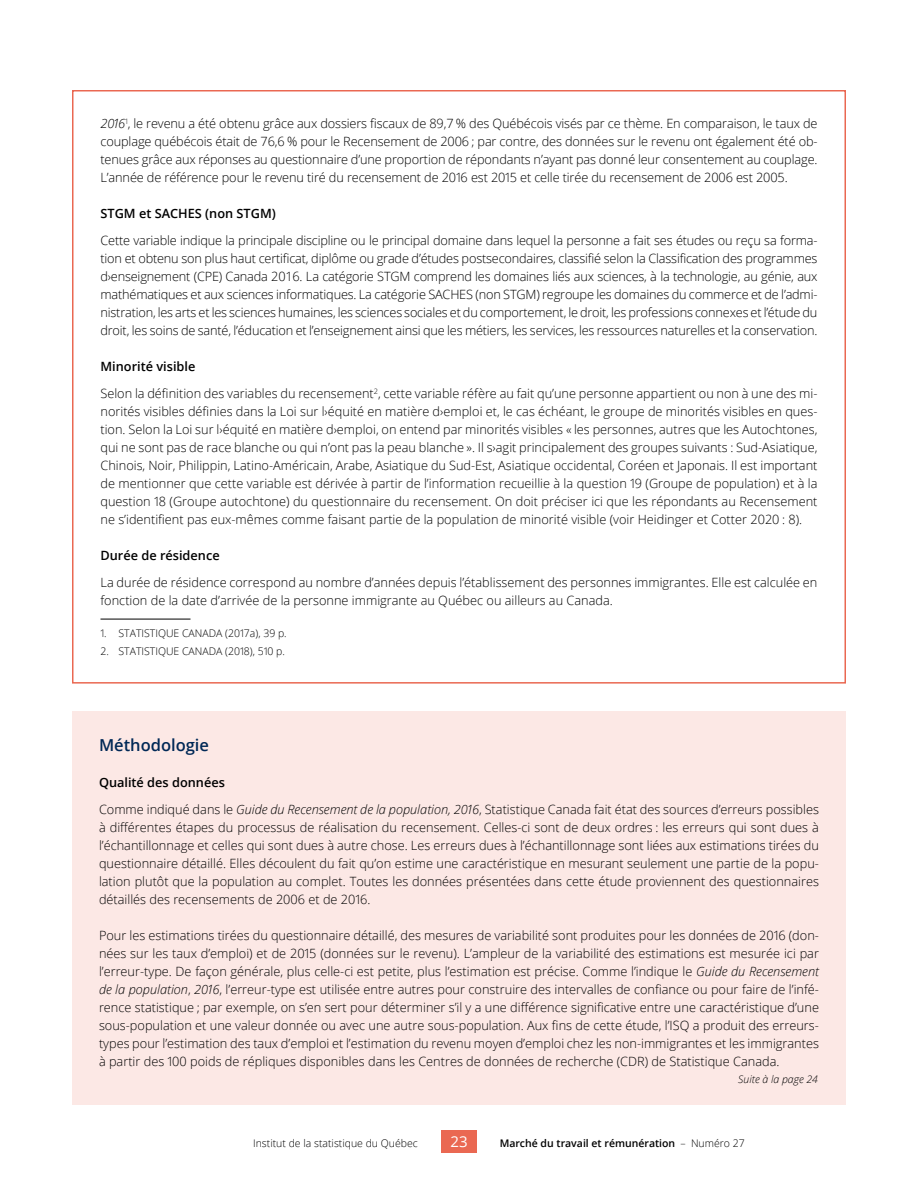
<style>
.page{position:relative;width:918px;height:1188px;background:#fff}
.page>*{position:absolute;margin:0;border:0;box-sizing:border-box;transform-origin:0 0}
.Titre_encadré{font:600 16.5px "Open Sans";color:#002856}
.t1{font:15px "Open Sans";color:#fff}
.Texte_courant{font:300 12.75px/18px "Open Sans";color:#000;text-align:justify}
.Titre_03_-_encadré{font:600 12.75px "Open Sans";color:#000}
.Notes_bas_page{font:300 10.5px "Open Sans";color:#000}
.t2{font:600 10.5px "Open Sans";color:#000}
.Suite_page_X{font:italic 300 10.5px "Open Sans";color:#000}
.s1{font-style:italic}
.s2{font-weight:300}
</style>
<div class="page">
<div style="left:441px;top:1130px;width:36px;height:23px;background:#ea6852"></div>
<hr style="left:100px;top:619px;width:90px;height:1px;background:#000">
<div style="left:72px;top:711px;width:774px;height:394px;background:#fce8e5"></div>
<p class="Texte_courant" style="left:100px;top:114px;width:719px"><span class="s1">2016</span><sup>1</sup>, le revenu a été obtenu grâce aux dossiers fiscaux de 89,7 % des Québécois visés par ce thème. En comparaison, le taux de couplage québécois était de 76,6 % pour le Recensement de 2006 ; par contre, des données sur le revenu ont également été ob&shy;tenues grâce aux réponses au questionnaire d’une proportion de répondants n’ayant pas donné leur consentement au couplage.<br>L’année de référence pour le revenu tiré du recensement de 2016 est 2015 et celle tirée du recensement de 2006 est 2005.</p>
<p class="Titre_03_-_encadré" style="left:100px;top:205px;width:177px">STGM et SACHES (non STGM)</p>
<p class="Texte_courant" style="left:100px;top:231px;width:719px">Cette variable indique la principale discipline ou le principal domaine dans lequel la personne a fait ses études ou reçu sa forma&shy;tion et obtenu son plus haut certificat, diplôme ou grade d’études postsecondaires, classifié selon la Classification des programmes d›enseignement (CPE) Canada 2016. La catégorie STGM comprend les domaines liés aux sciences, à la technologie, au génie, aux mathématiques et aux sciences informatiques. La catégorie SACHES (non STGM) regroupe les domaines du commerce et de l’admi&shy;nistration, les arts et les sciences humaines, les sciences sociales et du comportement, le droit, les professions connexes et l’étude du droit, les soins de santé, l’éducation et l’enseignement ainsi que les métiers, les services, les ressources naturelles et la conservation.</p>
<p class="Titre_03_-_encadré" style="left:100px;top:358px;width:96px">Minorité visible</p>
<p class="Texte_courant" style="left:100px;top:384px;width:719px">Selon la définition des variables du recensement<sup>2</sup>, cette variable réfère au fait qu’une personne appartient ou non à une des mi&shy;norités visibles définies dans la Loi sur l›équité en matière d›emploi et, le cas échéant, le groupe de minorités visibles en ques&shy;tion. Selon la Loi sur l›équité en matière d›emploi, on entend par minorités visibles « les personnes, autres que les Autochtones, qui ne sont pas de race blanche ou qui n’ont pas la peau blanche ». Il s›agit principalement des groupes suivants : Sud-Asiatique, Chinois, Noir, Philippin, Latino-Américain, Arabe, Asiatique du Sud-Est, Asiatique occidental, Coréen et Japonais. Il est important de mentionner que cette variable est dérivée à partir de l’information recueillie à la question 19 (Groupe de population) et à la question 18 (Groupe autochtone) du questionnaire du recensement. On doit préciser ici que les répondants au Recensement ne s’identifient pas eux-mêmes comme faisant partie de la population de minorité visible (voir Heidinger et Cotter 2020 : 8).</p>
<p class="Titre_03_-_encadré" style="left:100px;top:547px;width:121px">Durée de résidence</p>
<p class="Texte_courant" style="left:100px;top:573px;width:719px">La durée de résidence correspond au nombre d’années depuis l’établissement des personnes immigrantes. Elle est calculée en fonction de la date d’arrivée de la personne immigrante au Québec ou ailleurs au Canada.</p>
<p class="Notes_bas_page" style="left:100px;top:626px;width:188px">1. STATISTIQUE CANADA (2017a), 39 p.</p>
<p class="Notes_bas_page" style="left:100px;top:644px;width:186px">2. STATISTIQUE CANADA (2018), 510 p.</p>
<p class="Titre_encadré" style="left:99px;top:733px;width:112px">Méthodologie</p>
<p class="Titre_03_-_encadré" style="left:99px;top:773px;width:127px">Qualité des données</p>
<p class="Texte_courant" style="left:99px;top:800px;width:722px">Comme indiqué dans le <span class="s1">Guide du Recensement de la population, 2016</span>, Statistique Canada fait état des sources d’erreurs possibles à différentes étapes du processus de réalisation du recensement. Celles-ci sont de deux ordres : les erreurs qui sont dues à l’échantillonnage et celles qui sont dues à autre chose. Les erreurs dues à l’échantillonnage sont liées aux estimations tirées du questionnaire détaillé. Elles découlent du fait qu’on estime une caractéristique en mesurant seulement une partie de la popu&shy;lation plutôt que la population au complet. Toutes les données présentées dans cette étude proviennent des questionnaires détaillés des recensements de 2006 et de 2016.</p>
<p class="Texte_courant" style="left:99px;top:926px;width:722px">Pour les estimations tirées du questionnaire détaillé, des mesures de variabilité sont produites pour les données de 2016 (don&shy;nées sur les taux d’emploi) et de 2015 (données sur le revenu). L’ampleur de la variabilité des estimations est mesurée ici par l’erreur-type. De façon générale, plus celle-ci est petite, plus l’estimation est précise. Comme l’indique le <span class="s1">Guide du Recensement de la population</span>, <span class="s1">2016</span>, l’erreur-type est utilisée entre autres pour construire des intervalles de confiance ou pour faire de l’infé&shy;rence statistique ; par exemple, on s’en sert pour déterminer s’il y a une différence significative entre une caractéristique d’une sous-population et une valeur donnée ou avec une autre sous-population. Aux fins de cette étude, l’ISQ a produit des erreurs&shy;types pour l’estimation des taux d’emploi et l’estimation du revenu moyen d’emploi chez les non-immigrantes et les immigrantes à partir des 100 poids de répliques disponibles dans les Centres de données de recherche (CDR) de Statistique Canada.</p>
<p class="Suite_page_X" style="left:738px;top:1072px;width:81px">Suite à la page 24</p>
<p class="Notes_bas_page" style="left:253px;top:1136px;width:166px">Institut de la statistique du Québec</p>
<p class="t1" style="left:450px;top:1131px;width:19px">23</p>
<p class="t2" style="left:500px;top:1136px;width:247px">Marché du travail et rémunération <span class="s2">– Numéro 27</span></p>
</div>
